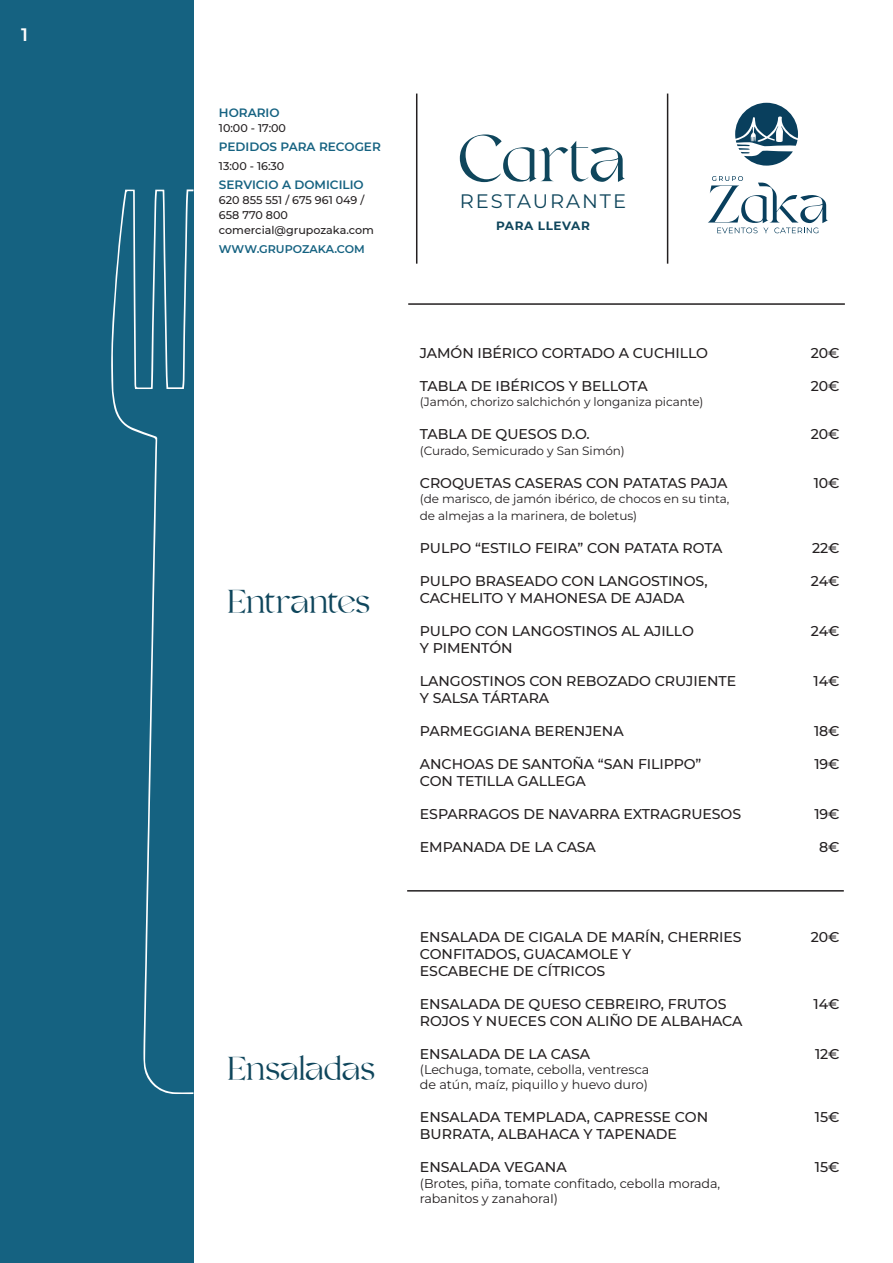
<style>
.page{position:relative;width:893px;height:1263px;background:#fff}
.page>*{position:absolute;margin:0;border:0;box-sizing:border-box;transform-origin:0 0}
.t1{font:66px "Valky";color:#0f465c}
.t2{font:33px "Valky";letter-spacing:-.02em;color:#0f465c}
.t3{font:33px "Valky";color:#0f465c}
.t4{font:19.5px "Montserrat";letter-spacing:.1em;color:#0f465c}
.t5{font:600 18px "Montserrat";color:#fff}
.t6{font:500 14.1px/17px "Montserrat";letter-spacing:-.005em;color:#231f20}
.t7{font:12.75px/15.3px "Montserrat";letter-spacing:-.005em;color:#231f20}
.t8{font:600 12.15px "Montserrat";color:#156281}
.t9{font:12px/17px "Montserrat";letter-spacing:-.005em;color:#231f20}
.t10{font:700 12px "Montserrat";letter-spacing:.05em;color:#0f465c}
.t11{font:500 11.1px/14.9px "Montserrat";color:#231f20}
.t12{font:600 11.1px "Montserrat";color:#156281}
</style>
<div class="page">
<div style="left:0;top:0;width:193px;height:1263px;background:#156281"></div>
<svg style="left:735px;top:103px;width:63px;height:63px"></svg>
<svg style="left:708px;top:176px;width:120px;height:57px"></svg>
<hr style="left:408px;top:303px;width:437px;height:2px;background:#231f20">
<hr style="left:416px;top:94px;width:1px;height:170px;background:#231f20">
<hr style="left:667px;top:94px;width:1px;height:170px;background:#231f20">
<hr style="left:407px;top:890px;width:437px;height:1px;background:#231f20">
<svg style="left:111px;top:189px;width:82px;height:905px"></svg>
<p class="t5" style="left:21px;top:21px;width:8px">1</p>
<p class="t8" style="left:219px;top:104px;width:62px">HORARIO</p>
<p class="t11" style="left:219px;top:120px;width:69px">10:00 - 17:00</p>
<p class="t8" style="left:219px;top:138px;width:164px">PEDIDOS PARA RECOGER</p>
<p class="t11" style="left:219px;top:158px;width:67px">13:00 - 16:30</p>
<p class="t8" style="left:219px;top:176px;width:146px">SERVICIO A DOMICILIO</p>
<p class="t11" style="left:219px;top:192px;width:157px">620 855 551 / 675 961 049 /<br>658 770 800 comercial@grupozaka.com</p>
<p class="t12" style="left:219px;top:241px;width:148px">WWW.GRUPOZAKA.COM</p>
<p class="t2" style="left:227px;top:583px;width:144px">Entrantes</p>
<p class="t3" style="left:227px;top:1050px;width:149px">Ensaladas</p>
<h1 class="t1" style="left:458px;top:122px;width:170px">Carta</h1>
<h3 class="t4" style="left:460px;top:188px;width:168px">RESTAURANTE</h3>
<p class="t10" style="left:496px;top:217px;width:95px">PARA LLEVAR</p>
<p class="t6" style="left:420px;top:344px;width:290px">JAMÓN IBÉRICO CORTADO A CUCHILLO</p>
<p class="t6" style="left:811px;top:344px;width:30px">20€</p>
<p class="t6" style="left:420px;top:377px;width:229px">TABLA DE IBÉRICOS Y BELLOTA</p>
<p class="t6" style="left:811px;top:377px;width:30px">20€</p>
<p class="t9" style="left:420px;top:392px;width:285px">(Jamón, chorizo salchichón y longaniza picante)</p>
<p class="t6" style="left:420px;top:424px;width:171px">TABLA DE QUESOS D.O.</p>
<p class="t6" style="left:811px;top:424px;width:30px">20€</p>
<p class="t9" style="left:420px;top:442px;width:206px">(Curado, Semicurado y San Simón)</p>
<p class="t6" style="left:420px;top:474px;width:309px">CROQUETAS CASERAS CON PATATAS PAJA</p>
<p class="t6" style="left:814px;top:474px;width:27px">10€</p>
<p class="t9" style="left:420px;top:490px;width:311px">(de marisco, de jamón ibérico, de chocos en su tinta, de almejas a la marinera, de boletus)</p>
<p class="t6" style="left:420px;top:539px;width:304px">PULPO “ESTILO FEIRA” CON PATATA ROTA</p>
<p class="t6" style="left:812px;top:539px;width:29px">22€</p>
<p class="t6" style="left:420px;top:572px;width:289px">PULPO BRASEADO CON LANGOSTINOS,</p>
<p class="t6" style="left:811px;top:572px;width:30px">24€</p>
<p class="t6" style="left:420px;top:589px;width:266px">CACHELITO Y MAHONESA DE AJADA</p>
<p class="t6" style="left:420px;top:622px;width:276px">PULPO CON LANGOSTINOS AL AJILLO</p>
<p class="t6" style="left:811px;top:622px;width:30px">24€</p>
<p class="t6" style="left:420px;top:639px;width:94px">Y PIMENTÓN</p>
<p class="t6" style="left:420px;top:672px;width:318px">LANGOSTINOS CON REBOZADO CRUJIENTE</p>
<p class="t6" style="left:813px;top:672px;width:28px">14€</p>
<p class="t6" style="left:420px;top:688px;width:131px">Y SALSA TÁRTARA</p>
<p class="t6" style="left:420px;top:721px;width:205px">PARMEGGIANA BERENJENA</p>
<p class="t6" style="left:814px;top:721px;width:27px">18€</p>
<p class="t6" style="left:420px;top:754px;width:283px">ANCHOAS DE SANTOÑA “SAN FILIPPO”</p>
<p class="t6" style="left:814px;top:754px;width:27px">19€</p>
<p class="t6" style="left:420px;top:771px;width:168px">CON TETILLA GALLEGA</p>
<p class="t6" style="left:420px;top:804px;width:323px">ESPARRAGOS DE NAVARRA EXTRAGRUESOS</p>
<p class="t6" style="left:814px;top:804px;width:27px">19€</p>
<p class="t6" style="left:420px;top:837px;width:178px">EMPANADA DE LA CASA</p>
<p class="t6" style="left:819px;top:837px;width:22px">8€</p>
<p class="t6" style="left:420px;top:928px;width:323px">ENSALADA DE CIGALA DE MARÍN, CHERRIES</p>
<p class="t6" style="left:811px;top:928px;width:30px">20€</p>
<p class="t6" style="left:420px;top:945px;width:213px">CONFITADOS, GUACAMOLE Y<br>ESCABECHE DE CÍTRICOS</p>
<p class="t6" style="left:420px;top:995px;width:308px">ENSALADA DE QUESO CEBREIRO, FRUTOS</p>
<p class="t6" style="left:813px;top:995px;width:28px">14€</p>
<p class="t6" style="left:420px;top:1012px;width:324px">ROJOS Y NUECES CON ALIÑO DE ALBAHACA</p>
<p class="t6" style="left:420px;top:1045px;width:172px">ENSALADA DE LA CASA</p>
<p class="t6" style="left:815px;top:1045px;width:26px">12€</p>
<p class="t7" style="left:420px;top:1061px;width:231px">(Lechuga, tomate, cebolla, ventresca de atún, maíz, piquillo y huevo duro)</p>
<p class="t6" style="left:420px;top:1108px;width:290px">ENSALADA TEMPLADA, CAPRESSE CON</p>
<p class="t6" style="left:815px;top:1108px;width:26px">15€</p>
<p class="t6" style="left:420px;top:1125px;width:259px">BURRATA, ALBAHACA Y TAPENADE</p>
<p class="t6" style="left:420px;top:1158px;width:148px">ENSALADA VEGANA</p>
<p class="t6" style="left:815px;top:1158px;width:26px">15€</p>
<p class="t7" style="left:420px;top:1175px;width:302px">(Brotes, piña, tomate confitado, cebolla morada, rabanitos y zanahoraI)</p>
</div>
